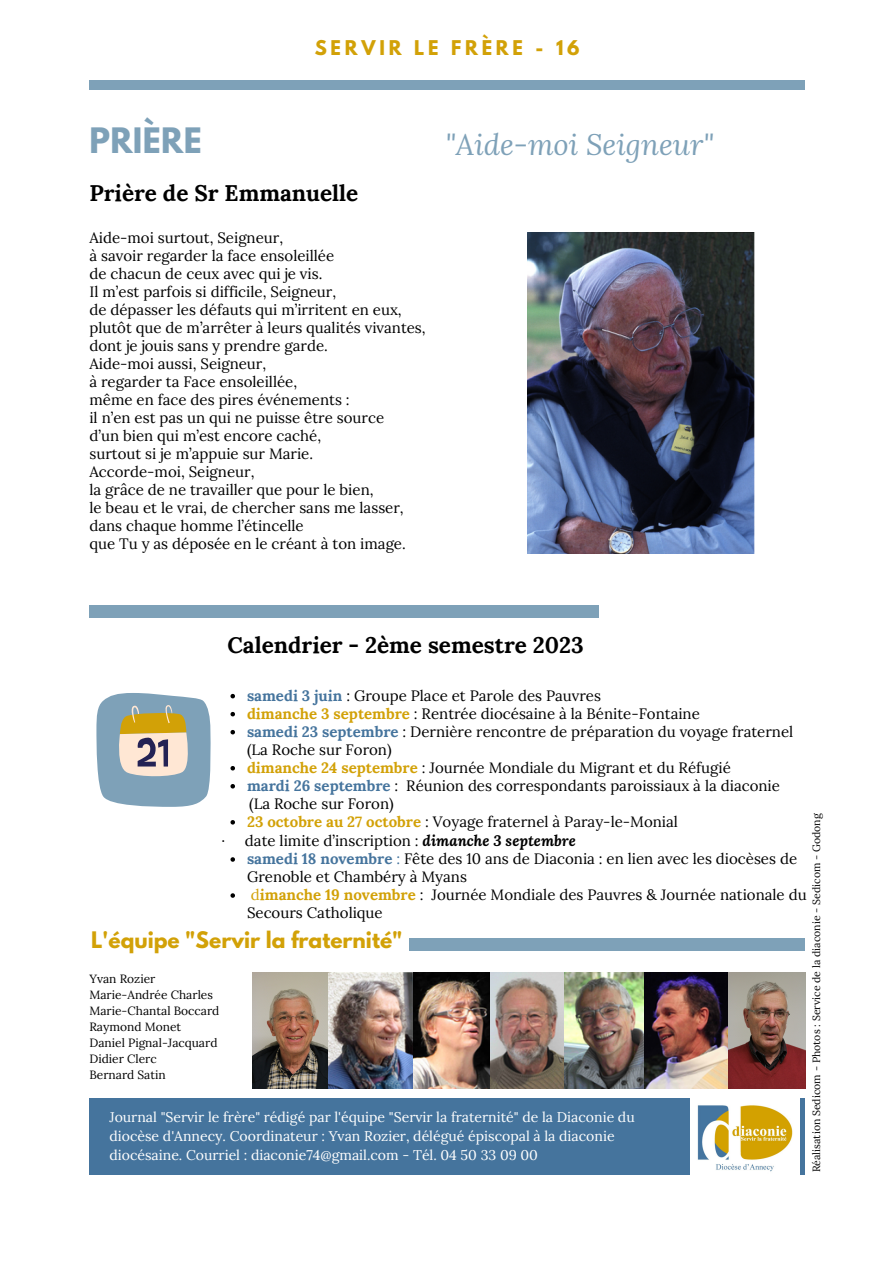
<style>
.page{position:relative;width:894px;height:1264px;background:#fff}
.page>*{position:absolute;margin:0;border:0;box-sizing:border-box;transform-origin:0 0}
.t1{font:700 31.05px "League Spartan";letter-spacing:.01em;color:#7ea1b8}
.t2{font:italic 29.25px "Lora";color:#7ea1b8}
.t3{font:700 22.5px "Lora";color:#000}
.t4{font:700 20.1px "League Spartan";color:#d2a107}
.t5{font:700 18px "League Spartan";letter-spacing:.21em;color:#d2a107}
.t6{font:15px/18px "Lora";color:#000}
.t7{font:14.1px/19.2px "Lora";color:#fff}
.t8{font:12px "Lora";color:#000}
.t9{font:10.5px "Lora";color:#000}
.s1{font-weight:700;color:#45749d}
.s2{font-weight:700;color:#d2a107}
.s3{color:#45749d}
.s4{color:#d2a107}
.s5{font-weight:700;font-style:italic}
</style>
<div class="page">
<div style="left:89px;top:80px;width:715px;height:9px;background:#7ea1b8"></div>
<div style="left:89px;top:605px;width:509px;height:12px;background:#7ea1b8"></div>
<div style="left:89px;top:1098px;width:715px;height:76px;background:#45749d"></div>
<img style="left:690px;top:1098px;width:108px;height:76px">
<img style="left:252px;top:972px;width:553px;height:116px">
<div style="left:409px;top:938px;width:395px;height:12px;background:#7ea1b8"></div>
<img style="left:527px;top:233px;width:228px;height:320px">
<svg style="left:96px;top:693px;width:115px;height:113px;background:#a9b2ad"></svg>
<div style="left:109px;top:780px;width:88px;height:20px;background:#7ea1b8"></div>
<svg style="left:230px;top:694px;width:5px;height:4px"></svg>
<svg style="left:230px;top:712px;width:5px;height:4px"></svg>
<svg style="left:230px;top:730px;width:5px;height:4px"></svg>
<svg style="left:230px;top:766px;width:5px;height:4px"></svg>
<svg style="left:230px;top:784px;width:5px;height:4px"></svg>
<svg style="left:230px;top:820px;width:5px;height:4px"></svg>
<svg style="left:230px;top:857px;width:5px;height:4px"></svg>
<svg style="left:230px;top:893px;width:5px;height:4px"></svg>
<p class="t1" style="left:89px;top:125px;width:114px">PRIÈRE</p>
<p class="t5" style="left:314px;top:39px;width:266px">SERVIR LE FRÈRE - 16</p>
<p class="t2" style="left:445px;top:125px;width:270px">"Aide-moi Seigneur"</p>
<p class="t3" style="left:89px;top:178px;width:270px">Prière de Sr Emmanuelle</p>
<p class="t6" style="left:89px;top:228px;width:195px">Aide-moi surtout, Seigneur,</p>
<p class="t6" style="left:89px;top:246px;width:246px">à savoir regarder la face ensoleillée</p>
<p class="t6" style="left:89px;top:264px;width:234px">de chacun de ceux avec qui je vis.</p>
<p class="t6" style="left:89px;top:282px;width:248px">Il m’est parfois si difficile, Seigneur,</p>
<p class="t6" style="left:89px;top:300px;width:314px">de dépasser les défauts qui m’irritent en eux,</p>
<p class="t6" style="left:89px;top:318px;width:338px">plutôt que de m’arrêter à leurs qualités vivantes,</p>
<p class="t6" style="left:89px;top:336px;width:240px">dont je jouis sans y prendre garde.</p>
<p class="t6" style="left:89px;top:354px;width:178px">Aide-moi aussi, Seigneur,</p>
<p class="t6" style="left:89px;top:372px;width:209px">à regarder ta Face ensoleillée,</p>
<p class="t6" style="left:89px;top:390px;width:262px">même en face des pires événements :</p>
<p class="t6" style="left:89px;top:408px;width:296px">il n’en est pas un qui ne puisse être source</p>
<p class="t6" style="left:89px;top:426px;width:233px">d’un bien qui m’est encore caché,</p>
<p class="t6" style="left:89px;top:444px;width:225px">surtout si je m’appuie sur Marie.</p>
<p class="t6" style="left:89px;top:462px;width:166px">Accorde-moi, Seigneur,</p>
<p class="t6" style="left:89px;top:480px;width:285px">la grâce de ne travailler que pour le bien,</p>
<p class="t6" style="left:89px;top:498px;width:316px">le beau et le vrai, de chercher sans me lasser,</p>
<p class="t6" style="left:89px;top:516px;width:216px">dans chaque homme l’étincelle</p>
<p class="t6" style="left:89px;top:534px;width:318px">que Tu y as déposée en le créant à ton image.</p>
<p class="t3" style="left:227px;top:630px;width:358px">Calendrier - 2ème semestre 2023</p>
<p class="t6" style="left:247px;top:686px;width:355px"><span class="s1">samedi 3 juin</span> : Groupe Place et Parole des Pauvres</p>
<p class="t6" style="left:247px;top:704px;width:454px"><span class="s2">dimanche 3 septembre</span> : Rentrée diocésaine à la Bénite-Fontaine</p>
<p class="t6" style="left:247px;top:722px;width:547px"><span class="s1">samedi 23 septembre</span> : Dernière rencontre de préparation du voyage fraternel (La Roche sur Foron)</p>
<p class="t6" style="left:247px;top:758px;width:485px"><span class="s2">dimanche 24 septembre</span> : Journée Mondiale du Migrant et du Réfugié</p>
<p class="t6" style="left:247px;top:776px;width:534px"><span class="s1">mardi 26 septembre</span> : Réunion des correspondants paroissiaux à la diaconie</p>
<p class="t6" style="left:247px;top:812px;width:432px"><span class="s2">23 octobre au 27 octobre</span> : Voyage fraternel à Paray-le-Monial</p>
<p class="t6" style="left:247px;top:849px;width:551px"><span class="s1">samedi 18 novembre</span> <span class="s3">:</span> Fête des 10 ans de Diaconia : en lien avec les diocèses de<br>Grenoble et Chambéry à Myans</p>
<p class="t6" style="left:247px;top:885px;width:561px"><span class="s4">d</span><span class="s2">imanche 19 novembre</span> : Journée Mondiale des Pauvres &amp; Journée nationale du<br>Secours Catholique</p>
<p class="t6" style="left:249px;top:794px;width:146px">(La Roche sur Foron)</p>
<p class="t6" style="left:221px;top:831px;width:356px">· date limite d’inscription : <span class="s5">dimanche 3 septembre</span></p>
<p class="t9" style="left:809px;top:1172px;width:360px;rotate:-90deg">Réalisation Sedicom - Photos : Service de la diaconie - Sedicom - Godong</p>
<p class="t4" style="left:91px;top:930px;width:313px">L'équipe "Servir la fraternité"</p>
<p class="t8" style="left:89px;top:971px;width:67px">Yvan Rozier</p>
<p class="t8" style="left:89px;top:987px;width:125px">Marie-Andrée Charles</p>
<p class="t8" style="left:89px;top:1003px;width:131px">Marie-Chantal Boccard</p>
<p class="t8" style="left:89px;top:1019px;width:93px">Raymond Monet</p>
<p class="t8" style="left:89px;top:1035px;width:129px">Daniel Pignal-Jacquard</p>
<p class="t8" style="left:89px;top:1051px;width:69px">Didier Clerc</p>
<p class="t8" style="left:89px;top:1067px;width:78px">Bernard Satin</p>
<p class="t7" style="left:109px;top:1106px;width:526px">Journal "Servir le frère" rédigé par l'équipe "Servir la fraternité" de la Diaconie du diocèse d'Annecy. Coordinateur : Yvan Rozier, délégué épiscopal à la diaconie diocésaine. Courriel : diaconie74@gmail.com - Tél. 04 50 33 09 00</p>
</div>
